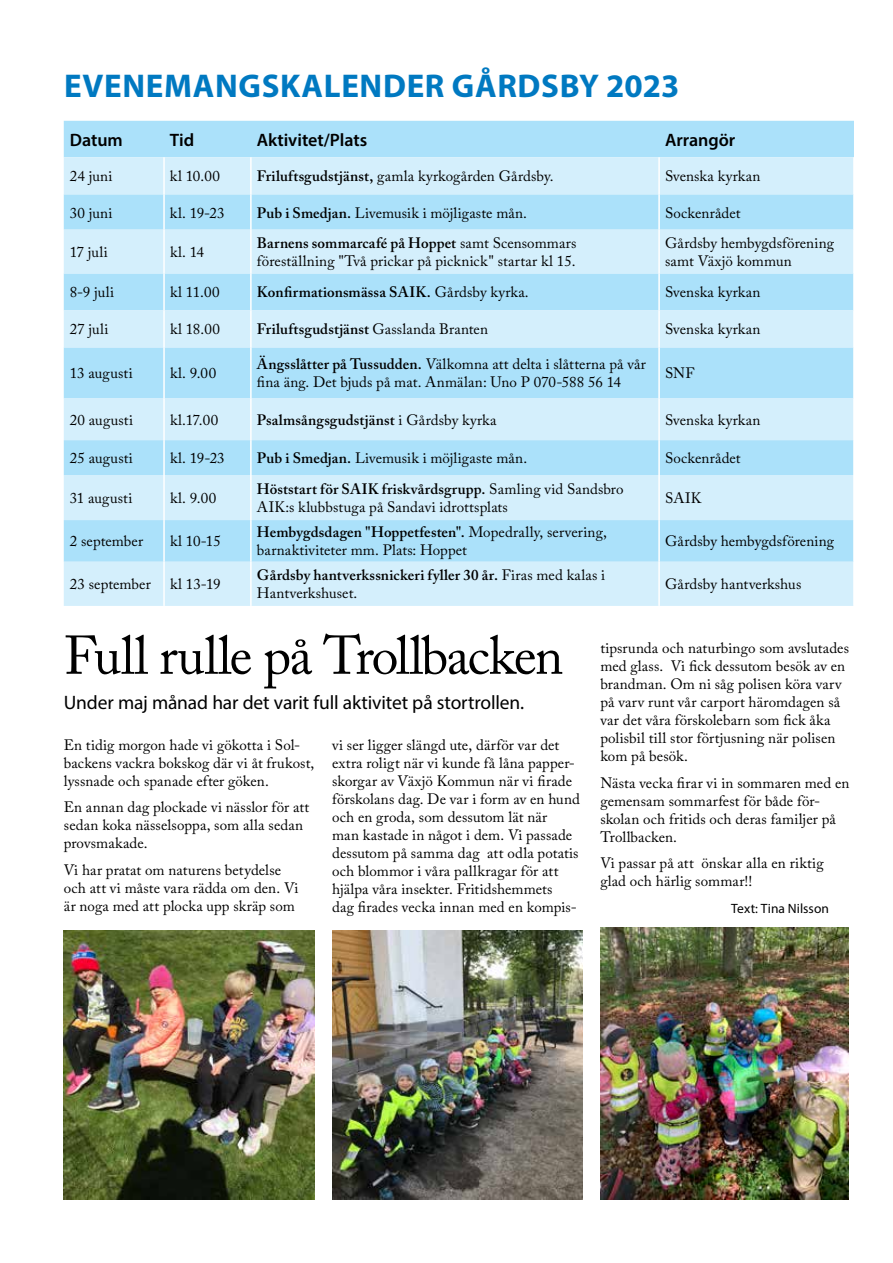
<style>
.page{position:relative;width:893px;height:1263px;background:#fff}
.page>*{position:absolute;margin:0;border:0;box-sizing:border-box;transform-origin:0 0}
.t1{font:54px "Adobe Caslon Pro";letter-spacing:-.035em;color:#000}
.t2{font:700 33px "Myriad Pro";letter-spacing:.02em;color:#0079c1}
.t3{font:19.5px "Myriad Pro";letter-spacing:-.01em;color:#000}
.t4{font:600 18px "Myriad Pro";color:#000}
.t5{font:15px/18px "Adobe Caslon Pro";letter-spacing:.005em;color:#000}
.t6{font:600 15px/18px "Adobe Caslon Pro";letter-spacing:.01em;color:#000}
.t7{font:13.5px "Myriad Pro";letter-spacing:.005em;color:#000}
.s1{font-weight:600}
.s2{font-weight:400}
</style>
<div class="page">
<div style="left:64px;top:121px;width:790px;height:36px;background:#abe1fa"></div>
<svg style="left:64px;top:157px;width:789px;height:449px;background:#c2e8fb"></svg>
<hr style="left:163px;top:157px;width:2px;height:37px;background:#fff">
<hr style="left:250px;top:157px;width:2px;height:37px;background:#fff">
<hr style="left:658px;top:157px;width:2px;height:37px;background:#fff">
<hr style="left:163px;top:194px;width:2px;height:36px;background:#fff">
<hr style="left:250px;top:194px;width:2px;height:36px;background:#fff">
<hr style="left:658px;top:194px;width:2px;height:36px;background:#fff">
<hr style="left:163px;top:230px;width:2px;height:43px;background:#fff">
<hr style="left:250px;top:230px;width:2px;height:43px;background:#fff">
<hr style="left:658px;top:230px;width:2px;height:43px;background:#fff">
<hr style="left:163px;top:273px;width:2px;height:37px;background:#fff">
<hr style="left:250px;top:273px;width:2px;height:37px;background:#fff">
<hr style="left:658px;top:273px;width:2px;height:37px;background:#fff">
<hr style="left:163px;top:310px;width:2px;height:37px;background:#fff">
<hr style="left:250px;top:310px;width:2px;height:37px;background:#fff">
<hr style="left:658px;top:310px;width:2px;height:37px;background:#fff">
<hr style="left:163px;top:347px;width:2px;height:51px;background:#fff">
<hr style="left:250px;top:347px;width:2px;height:51px;background:#fff">
<hr style="left:658px;top:347px;width:2px;height:51px;background:#fff">
<hr style="left:163px;top:398px;width:2px;height:42px;background:#fff">
<hr style="left:250px;top:398px;width:2px;height:42px;background:#fff">
<hr style="left:658px;top:398px;width:2px;height:42px;background:#fff">
<hr style="left:163px;top:440px;width:2px;height:35px;background:#fff">
<hr style="left:250px;top:440px;width:2px;height:35px;background:#fff">
<hr style="left:658px;top:440px;width:2px;height:35px;background:#fff">
<hr style="left:163px;top:475px;width:2px;height:45px;background:#fff">
<hr style="left:250px;top:475px;width:2px;height:45px;background:#fff">
<hr style="left:658px;top:475px;width:2px;height:45px;background:#fff">
<hr style="left:163px;top:520px;width:2px;height:42px;background:#fff">
<hr style="left:250px;top:520px;width:2px;height:42px;background:#fff">
<hr style="left:658px;top:520px;width:2px;height:42px;background:#fff">
<hr style="left:163px;top:562px;width:2px;height:44px;background:#fff">
<hr style="left:250px;top:562px;width:2px;height:44px;background:#fff">
<hr style="left:658px;top:562px;width:2px;height:44px;background:#fff">
<img style="left:64px;top:930px;width:250px;height:269px">
<img style="left:332px;top:930px;width:250px;height:269px">
<img style="left:600px;top:927px;width:249px;height:272px">
<h2 class="t2" style="left:64px;top:64px;width:617px">EVENEMANGSKALENDER GÅRDSBY 2023</h2>
<p class="t4" style="left:70px;top:128px;width:55px">Datum</p>
<p class="t4" style="left:170px;top:128px;width:26px">Tid</p>
<p class="t4" style="left:257px;top:128px;width:112px">Aktivitet/Plats</p>
<p class="t4" style="left:665px;top:128px;width:72px">Arrangör</p>
<p class="t5" style="left:70px;top:167px;width:44px">24 juni</p>
<p class="t5" style="left:170px;top:167px;width:52px">kl 10.00</p>
<p class="t5" style="left:257px;top:167px;width:298px"><span class="s1">Friluftsgudstjänst,</span> gamla kyrkogården Gårdsby.</p>
<p class="t5" style="left:665px;top:167px;width:97px">Svenska kyrkan</p>
<p class="t5" style="left:70px;top:203px;width:44px">30 juni</p>
<p class="t5" style="left:170px;top:203px;width:56px">kl. 19-23</p>
<p class="t5" style="left:257px;top:203px;width:272px"><span class="s1">Pub i Smedjan.</span> Livemusik i möjligaste mån.</p>
<p class="t5" style="left:665px;top:203px;width:77px">Sockenrådet</p>
<p class="t5" style="left:70px;top:243px;width:40px">17 juli</p>
<p class="t5" style="left:170px;top:243px;width:36px">kl. 14</p>
<p class="t5" style="left:257px;top:234px;width:321px"><span class="s1">Barnens sommarcafé på Hoppet</span> samt Scensommars föreställning "Två prickar på picknick" startar kl 15.</p>
<p class="t5" style="left:665px;top:234px;width:170px">Gårdsby hembygdsförening samt Växjö kommun</p>
<p class="t5" style="left:70px;top:283px;width:46px">8-9 juli</p>
<p class="t5" style="left:170px;top:283px;width:51px">kl 11.00</p>
<p class="t6" style="left:257px;top:283px;width:273px">Konfirmationsmässa SAIK. <span class="s2">Gårdsby kyrka.</span></p>
<p class="t5" style="left:665px;top:283px;width:97px">Svenska kyrkan</p>
<p class="t5" style="left:70px;top:320px;width:40px">27 juli</p>
<p class="t5" style="left:170px;top:320px;width:52px">kl 18.00</p>
<p class="t6" style="left:257px;top:320px;width:233px">Friluftsgudstjänst <span class="s2">Gasslanda Branten</span></p>
<p class="t5" style="left:665px;top:320px;width:97px">Svenska kyrkan</p>
<p class="t5" style="left:70px;top:364px;width:64px">13 augusti</p>
<p class="t5" style="left:170px;top:364px;width:48px">kl. 9.00</p>
<p class="t5" style="left:257px;top:355px;width:391px"><span class="s1">Ängsslåtter på Tussudden.</span> Välkomna att delta i slåtterna på vår fina äng. Det bjuds på mat. Anmälan: Uno P 070-588 56 14</p>
<p class="t5" style="left:665px;top:364px;width:31px">SNF</p>
<p class="t5" style="left:70px;top:411px;width:65px">20 augusti</p>
<p class="t5" style="left:170px;top:411px;width:50px">kl.17.00</p>
<p class="t6" style="left:257px;top:411px;width:241px">Psalmsångsgudstjänst <span class="s2">i Gårdsby kyrka</span></p>
<p class="t5" style="left:665px;top:411px;width:97px">Svenska kyrkan</p>
<p class="t5" style="left:70px;top:449px;width:65px">25 augusti</p>
<p class="t5" style="left:170px;top:449px;width:56px">kl. 19-23</p>
<p class="t5" style="left:257px;top:449px;width:272px"><span class="s1">Pub i Smedjan.</span> Livemusik i möjligaste mån.</p>
<p class="t5" style="left:665px;top:449px;width:77px">Sockenrådet</p>
<p class="t5" style="left:70px;top:489px;width:64px">31 augusti</p>
<p class="t5" style="left:170px;top:489px;width:48px">kl. 9.00</p>
<p class="t5" style="left:257px;top:480px;width:368px"><span class="s1">Höststart för SAIK friskvårdsgrupp.</span> Samling vid Sandsbro<br>AIK:s klubbstuga på Sandavi idrottsplats</p>
<p class="t5" style="left:665px;top:489px;width:38px">SAIK</p>
<p class="t5" style="left:70px;top:532px;width:75px">2 september</p>
<p class="t5" style="left:170px;top:532px;width:52px">kl 10-15</p>
<p class="t5" style="left:257px;top:523px;width:351px"><span class="s1">Hembygdsdagen "Hoppetfesten".</span> Mopedrally, servering, barnaktiviteter mm. Plats: Hoppet</p>
<p class="t5" style="left:665px;top:532px;width:170px">Gårdsby hembygdsförening</p>
<p class="t5" style="left:70px;top:575px;width:83px">23 september</p>
<p class="t5" style="left:170px;top:575px;width:52px">kl 13-19</p>
<p class="t6" style="left:257px;top:566px;width:350px">Gårdsby hantverkssnickeri fyller 30 år. <span class="s2">Firas med kalas i<br>Hantverkshuset.</span></p>
<p class="t5" style="left:665px;top:575px;width:138px">Gårdsby hantverkshus</p>
<h1 class="t1" style="left:64px;top:623px;width:501px">Full rulle på Trollbacken</h1>
<h3 class="t3" style="left:64px;top:690px;width:462px">Under maj månad har det varit full aktivitet på stortrollen.</h3>
<p class="t5" style="left:64px;top:736px;width:252px">En tidig morgon hade vi gökotta i Sol&shy;backens vackra bokskog där vi åt frukost, lyssnade och spanade efter göken.</p>
<p class="t5" style="left:64px;top:798px;width:247px">En annan dag plockade vi nässlor för att sedan koka nässelsoppa, som alla sedan provsmakade.</p>
<p class="t5" style="left:64px;top:861px;width:236px">Vi har pratat om naturens betydelse och att vi måste vara rädda om den. Vi är noga med att plocka upp skräp som</p>
<p class="t5" style="left:332px;top:736px;width:249px">vi ser ligger slängd ute, därför var det extra roligt när vi kunde få låna papper&shy;skorgar av Växjö Kommun när vi firade förskolans dag. De var i form av en hund och en groda, som dessutom lät när<br>man kastade in något i dem. Vi passade dessutom på samma dag att odla potatis och blommor i våra pallkragar för att hjälpa våra insekter. Fritidshemmets<br>dag firades vecka innan med en kompis-</p>
<p class="t5" style="left:600px;top:639px;width:250px">tipsrunda och naturbingo som avslutades med glass. Vi fick dessutom besök av en brandman. Om ni såg polisen köra varv på varv runt vår carport häromdagen så var det våra förskolebarn som fick åka polisbil till stor förtjusning när polisen kom på besök.</p>
<p class="t5" style="left:600px;top:773px;width:251px">Nästa vecka firar vi in sommaren med en gemensam sommarfest för både för&shy;skolan och fritids och deras familjer på<br>Trollbacken.</p>
<p class="t5" style="left:600px;top:854px;width:225px">Vi passar på att önskar alla en riktig glad och härlig sommar!!</p>
<p class="t7" style="left:731px;top:900px;width:99px">Text: Tina Nilsson</p>
</div>
